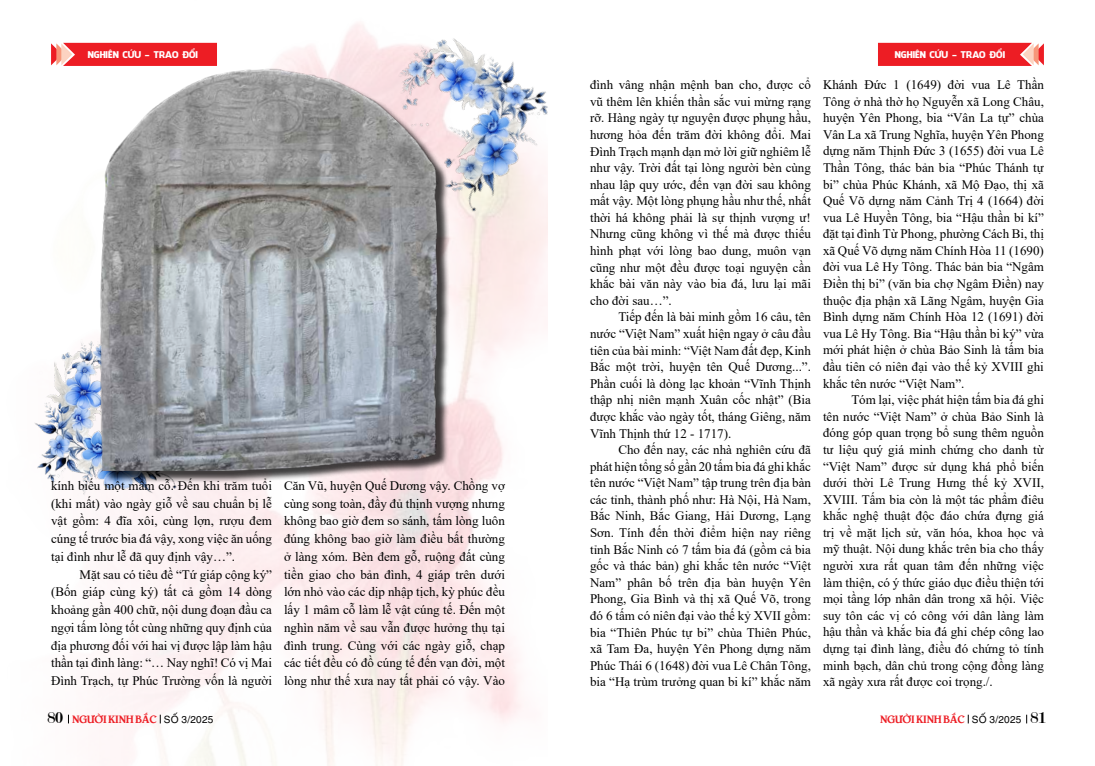
<style>
.page{position:relative;width:1095px;height:766px;background:#fff}
.page>*{position:absolute;margin:0;border:0;box-sizing:border-box;transform-origin:0 0}
.t1{font:13px/16.6px "Times New Roman";color:#000;text-align:justify}
.t2{font:10px "UTM Bienvenue";color:#ed1d24}
.t3{font:9.1px "UTM Facebook";color:#fff}
.s1{font-family:"Modern";font-size:17.1px;color:#000}
.s2{font-family:"UTM Helve";color:#000}
</style>
<div class="page">
<img style="left:34px;top:337px;width:158px;height:162px">
<img style="left:343px;top:20px;width:205px;height:212px">
<svg style="left:51px;top:43px;width:166px;height:23px;background:#ee2d32"></svg>
<svg style="left:878px;top:43px;width:165px;height:23px;background:#ee3136"></svg>
<div style="left:884px;top:51px;width:130px;height:7px;background:#ed1d24"></div>
<div style="left:103px;top:71px;width:347px;height:412px;background:#000;opacity:.75"></div>
<img style="left:85px;top:64px;width:387px;height:407px">
<p class="t3" style="left:88px;top:47px;width:112px">NGHIÊN CỨU - TRAO ĐỔI</p>
<p class="t3" style="left:894px;top:47px;width:112px">NGHIÊN CỨU - TRAO ĐỔI</p>
<p class="t1" style="left:51px;top:476px;width:222px;line-height:17.7px">kính biếu một mâm cỗ. Đến khi trăm tuổi (khi mất) vào ngày giỗ về sau chuẩn bị lễ vật gồm: 4 đĩa xôi, cùng lợn, rượu đem cúng tế trước bia đá vậy, xong việc ăn uống tại đình như lễ đã quy định vậy…”.</p>
<p class="t1" style="left:51px;top:565px;width:222px;line-height:17.7px;text-indent:28px">Mặt sau có tiêu đề “Tứ giáp cộng ký” (Bốn giáp cùng ký) tất cả gồm 14 dòng khoảng gần 400 chữ, nội dung đoạn đầu ca ngợi tấm lòng tốt cùng những quy định của địa phương đối với hai vị được lập làm hậu thần tại đình làng: “… Nay nghĩ! Có vị Mai Đình Trạch, tự Phúc Trường vốn là người</p>
<p class="t1" style="left:284px;top:476px;width:222px;line-height:17.7px">Căn Vũ, huyện Quế Dương vậy. Chồng vợ cùng song toàn, đầy đủ thịnh vượng nhưng không bao giờ đem so sánh, tấm lòng luôn đúng không bao giờ làm điều bất thường ở làng xóm. Bèn đem gỗ, ruộng đất cùng tiền giao cho bản đình, 4 giáp trên dưới lớn nhỏ vào các dịp nhập tịch, kỳ phúc đều lấy 1 mâm cỗ làm lễ vật cúng tế. Đến một nghìn năm về sau vẫn được hưởng thụ tại đình trung. Cùng với các ngày giỗ, chạp các tiết đều có đồ cúng tế đến vạn đời, một lòng như thế xưa nay tất phải có vậy. Vào</p>
<p class="t1" style="left:590px;top:76px;width:222px">đình vâng nhận mệnh ban cho, được cổ vũ thêm lên khiến thần sắc vui mừng rạng rỡ. Hàng ngày tự nguyện được phụng hầu, hương hỏa đến trăm đời không đổi. Mai Đình Trạch mạnh dạn mở lời giữ nghiêm lễ như vậy. Trời đất tại lòng người bèn cùng nhau lập quy ước, đến vạn đời sau không mất vậy. Một lòng phụng hầu như thế, nhất thời há không phải là sự thịnh vượng ư!<br>Nhưng cũng không vì thế mà được thiếu hình phạt với lòng bao dung, muôn vạn cũng như một đều được toại nguyện cần khắc bài văn này vào bia đá, lưu lại mãi cho đời sau…”.</p>
<p class="t1" style="left:590px;top:308px;width:222px;text-indent:28px">Tiếp đến là bài minh gồm 16 câu, tên nước “Việt Nam” xuất hiện ngay ở câu đầu tiên của bài minh: “Việt Nam đất đẹp, Kinh Bắc một trời, huyện tên Quế Dương...”.<br>Phần cuối là dòng lạc khoản “Vĩnh Thịnh thập nhị niên mạnh Xuân cốc nhật” (Bia được khắc vào ngày tốt, tháng Giêng, năm Vĩnh Thịnh thứ 12 - 1717).</p>
<p class="t1" style="left:590px;top:441px;width:222px;text-indent:28px">Cho đến nay, các nhà nghiên cứu đã phát hiện tổng số gần 20 tấm bia đá ghi khắc tên nước “Việt Nam” tập trung trên địa bàn các tỉnh, thành phố như: Hà Nội, Hà Nam, Bắc Ninh, Bắc Giang, Hải Dương, Lạng Sơn. Tính đến thời điểm hiện nay riêng tỉnh Bắc Ninh có 7 tấm bia đá (gồm cả bia gốc và thác bản) ghi khắc tên nước “Việt Nam” phân bố trên địa bàn huyện Yên Phong, Gia Bình và thị xã Quế Võ, trong đó 6 tấm có niên đại vào thế kỷ XVII gồm: bia “Thiên Phúc tự bi” chùa Thiên Phúc, xã Tam Đa, huyện Yên Phong dựng năm Phúc Thái 6 (1648) đời vua Lê Chân Tông, bia “Hạ trùm trưởng quan bi kí” khắc năm</p>
<p class="t1" style="left:822px;top:76px;width:222px">Khánh Đức 1 (1649) đời vua Lê Thần Tông ở nhà thờ họ Nguyễn xã Long Châu, huyện Yên Phong, bia “Vân La tự” chùa Vân La xã Trung Nghĩa, huyện Yên Phong dựng năm Thịnh Đức 3 (1655) đời vua Lê Thần Tông, thác bản bia “Phúc Thánh tự bi” chùa Phúc Khánh, xã Mộ Đạo, thị xã Quế Võ dựng năm Cảnh Trị 4 (1664) đời vua Lê Huyền Tông, bia “Hậu thần bi kí” đặt tại đình Từ Phong, phường Cách Bi, thị xã Quế Võ dựng năm Chính Hòa 11 (1690) đời vua Lê Hy Tông. Thác bản bia “Ngâm Điền thị bi” (văn bia chợ Ngâm Điền) nay thuộc địa phận xã Lãng Ngâm, huyện Gia Bình dựng năm Chính Hòa 12 (1691) đời vua Lê Hy Tông. Bia “Hậu thần bi ký” vừa mới phát hiện ở chùa Bảo Sinh là tấm bia đầu tiên có niên đại vào thế kỷ XVIII ghi khắc tên nước “Việt Nam”.</p>
<p class="t1" style="left:822px;top:391px;width:222px;text-indent:28px">Tóm lại, việc phát hiện tấm bia đá ghi tên nước “Việt Nam” ở chùa Bảo Sinh là đóng góp quan trọng bổ sung thêm nguồn tư liệu quý giá minh chứng cho danh từ “Việt Nam” được sử dụng khá phổ biến dưới thời Lê Trung Hưng thế kỷ XVII, XVIII. Tấm bia còn là một tác phẩm điêu khắc nghệ thuật độc đáo chứa đựng giá trị về mặt lịch sử, văn hóa, khoa học và mỹ thuật. Nội dung khắc trên bia cho thấy người xưa rất quan tâm đến những việc làm thiện, có ý thức giáo dục điều thiện tới mọi tầng lớp nhân dân trong xã hội. Việc suy tôn các vị có công với dân làng làm hậu thần và khắc bia đá ghi chép công lao dựng tại đình làng, điều đó chứng tỏ tính minh bạch, dân chủ trong cộng đồng làng xã ngày xưa rất được coi trọng./.</p>
<p class="t2" style="left:47px;top:711px;width:168px"><span class="s1">80</span> NGƯỜI KINH BẮC <span class="s2">SỐ 3/2025</span></p>
<p class="t2" style="left:879px;top:711px;width:167px">NGƯỜI KINH BẮC <span class="s2">SỐ 3/2025</span> <span class="s1">81</span></p>
</div>
